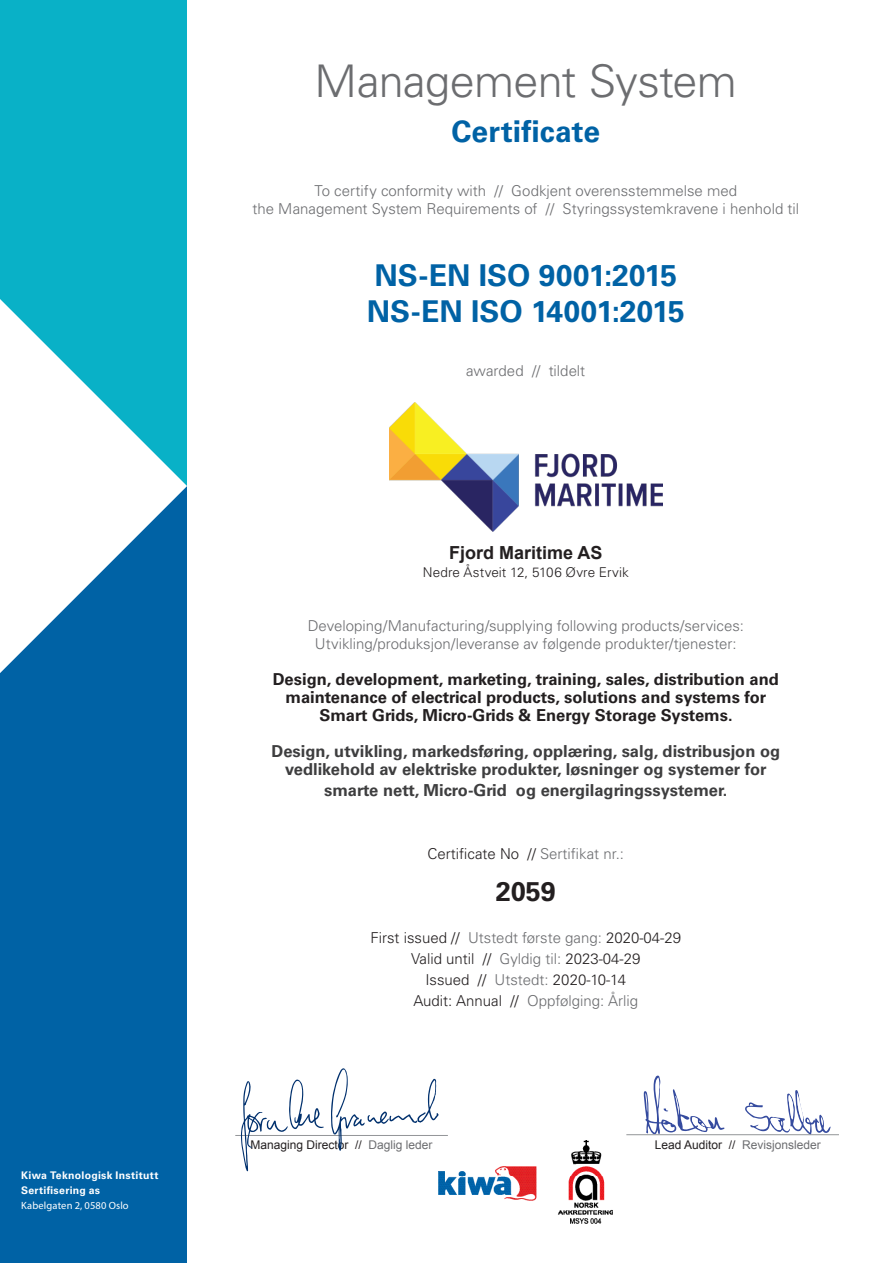
<style>
.page{position:relative;width:893px;height:1263px;background:#fff}
.page>*{position:absolute;margin:0;border:0;box-sizing:border-box;transform-origin:0 0}
.certificate_title{font:300 45px "Univers LT Std";letter-spacing:-.015em;color:#6c6d70}
.certificate{font:700 30px "Univers LT Std";color:#0062a5}
.t1{font:700 27px "Univers LT Std";color:#231f20}
.t2{font:700 18px "Arial";color:#231f20}
.t3{font:700 16.5px "Univers LT Std";color:#3e3e3f}
.t4{font:700 16.5px "Univers LT Std";color:#231f20}
.explanation_text{font:300 15px "Univers LT Std";color:#6c6d70}
.t5{font:300 15px "Univers LT Std";color:#231f20}
.explanation_text-2{font:300 13.5px "Univers LT Std";letter-spacing:.005em;color:#231f20}
.t6{font:12px "Arial";color:#231f20}
.t7{font:12px "Arial";color:#6c6d70}
.t8{font:700 10.5px/15px "Univers LT Std";letter-spacing:.025em;color:#fff}
.t9{font:10.5px "Myriad Pro";letter-spacing:.015em;color:#fff}
.s1{color:#6c6d70}
.s2{color:#231f20}
</style>
<div class="page">
<div style="left:0;top:486px;width:187px;height:777px;background:#0062a5"></div>
<div style="left:0;top:0;width:187px;height:486px;background:#09b1c7"></div>
<svg style="left:0;top:299px;width:187px;height:374px;fill:#fff"></svg>
<svg style="left:637px;top:1075px;width:197px;height:61px"></svg>
<hr style="left:235px;top:1135px;width:213px;height:1px;background:#939598">
<hr style="left:626px;top:1134px;width:213px;height:1px;background:#939598">
<img style="left:439px;top:1140px;width:174px;height:83px">
<svg style="left:331px;top:1068px;width:108px;height:83px"></svg>
<svg style="left:241px;top:1079px;width:83px;height:92px"></svg>
<img style="left:389px;top:402px;width:273px;height:129px">
<p class="t8" style="left:21px;top:1168px;width:139px">Kiwa Teknologisk Institutt<br>Sertifisering as</p>
<p class="t9" style="left:21px;top:1199px;width:109px">Kabelgaten 2, 0580 Oslo</p>
<p class="certificate_title" style="left:315px;top:54px;width:424px">Management System</p>
<p class="certificate" style="left:451px;top:114px;width:150px">Certificate</p>
<p class="explanation_text" style="left:314px;top:182px;width:424px">To certify conformity with // Godkjent overensstemmelse med</p>
<p class="explanation_text" style="left:252px;top:200px;width:548px">the Management System Requirements of // Styringssystemkravene i henhold til</p>
<p class="certificate" style="left:374px;top:258px;width:304px">NS-EN ISO 9001:2015</p>
<p class="certificate" style="left:367px;top:294px;width:319px">NS-EN ISO 14001:2015</p>
<p class="explanation_text" style="left:466px;top:362px;width:120px">awarded // tildelt</p>
<p class="t2" style="left:449px;top:540px;width:155px">Fjord Maritime AS</p>
<p class="explanation_text-2" style="left:423px;top:564px;width:207px">Nedre Åstveit 12, 5106 Øvre Ervik</p>
<p class="explanation_text" style="left:308px;top:617px;width:438px">Developing/Manufacturing/supplying following products/services:</p>
<p class="explanation_text" style="left:315px;top:635px;width:423px">Utvikling/produksjon/leveranse av følgende produkter/tjenester:</p>
<p class="t4" style="left:273px;top:670px;width:508px">Design, development, marketing, training, sales, distribution and</p>
<p class="t4" style="left:285px;top:688px;width:482px">maintenance of electrical products, solutions and systems for</p>
<p class="t4" style="left:319px;top:706px;width:415px">Smart Grids, Micro-Grids &amp; Energy Storage Systems.</p>
<p class="t3" style="left:271px;top:742px;width:510px">Design, utvikling, markedsføring, opplæring, salg, distribusjon og</p>
<p class="t3" style="left:285px;top:760px;width:483px">vedlikehold av elektriske produkter, løsninger og systemer for</p>
<p class="t3" style="left:324px;top:781px;width:405px">smarte nett, Micro-Grid og energilagringssystemer.</p>
<p class="t5" style="left:428px;top:845px;width:198px">Certificate No // <span class="s1">Sertifikat nr.:</span></p>
<p class="t1" style="left:496px;top:876px;width:62px">2059</p>
<p class="t5" style="left:370px;top:929px;width:312px">First issued // <span class="s1">Utstedt første gang:</span> 2020-04-29</p>
<p class="t5" style="left:411px;top:950px;width:231px">Valid until // <span class="s1">Gyldig til:</span> 2023-04-29</p>
<p class="t5" style="left:425px;top:971px;width:202px">Issued // <span class="s1">Utstedt:</span> 2020-10-14</p>
<p class="explanation_text" style="left:414px;top:992px;width:226px"><span class="s2">Audit: Annual //</span> Oppfølging: Årlig</p>
<p class="t6" style="left:251px;top:1136px;width:184px">Managing Director // <span class="s1">Daglig leder</span></p>
<p class="t7" style="left:655px;top:1136px;width:168px"><span class="s2">Lead Auditor //</span> Revisjonsleder</p>
</div>
